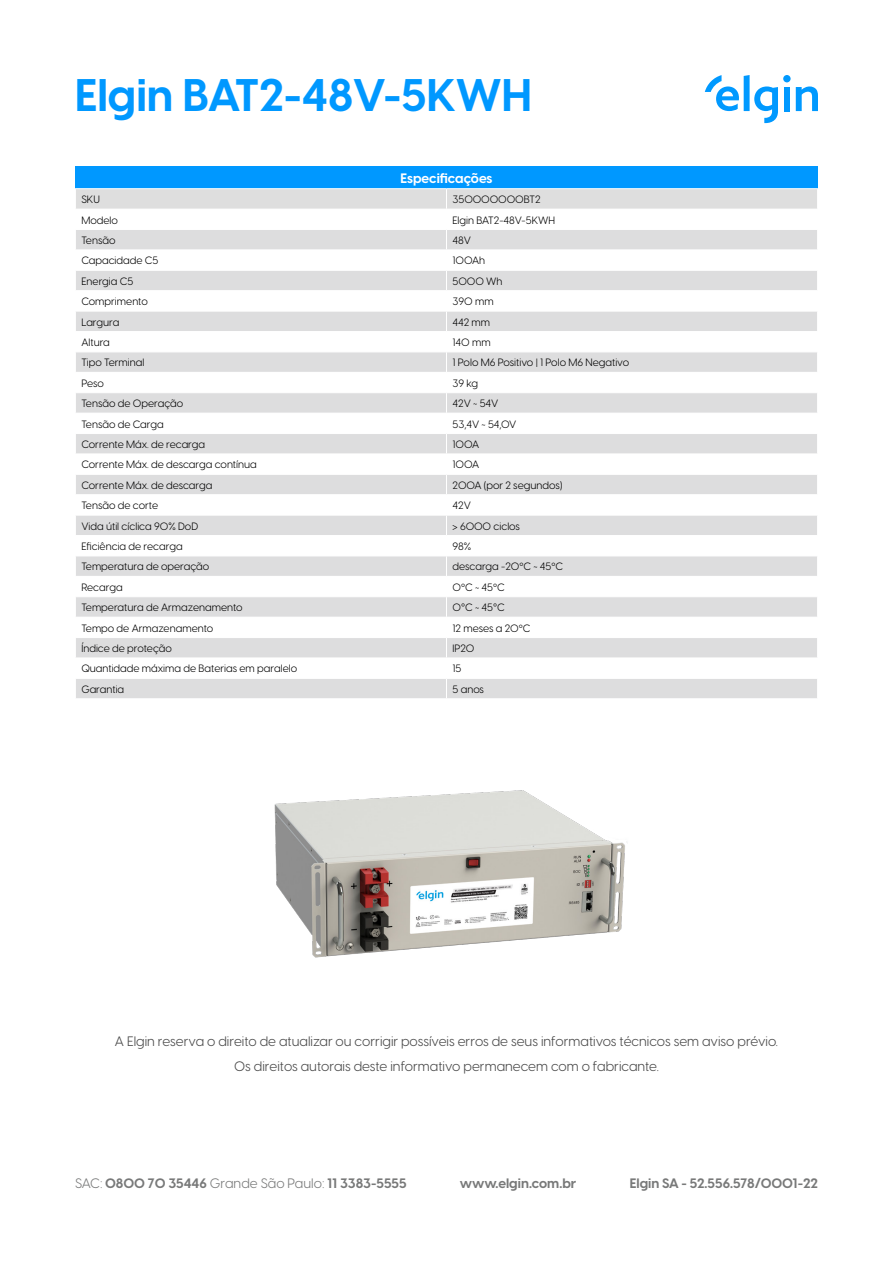
<style>
.page{position:relative;width:893px;height:1263px;background:#fff}
.page>*{position:absolute;margin:0;border:0;box-sizing:border-box;transform-origin:0 0}
.t1{font:700 45px "Visby CF";color:#0098ff}
.t2{font:13.5px/25.2px "Visby CF";color:#474747;text-align:center}
.t3{font:700 13.5px "Visby CF";color:#787979}
.t4{font:700 13.5px "Visby CF";color:#fff}
.t5{font:10.5px "Visby CF";color:#000}
.s1{font-weight:400}
</style>
<div class="page">
<div style="left:75px;top:166px;width:743px;height:23px;background:#0098ff"></div>
<hr style="left:75px;top:188px;width:371px;height:1px;background:#fff">
<hr style="left:446px;top:188px;width:372px;height:1px;background:#fff">
<svg style="left:76px;top:189px;width:741px;height:509px"></svg>
<hr style="left:446px;top:556px;width:372px;height:1px;background:#fff">
<div style="left:783px;top:75px;width:8px;height:7px;background:#09f;border-radius:50%"></div>
<div style="left:784px;top:87px;width:6px;height:24px;background:#09f"></div>
<svg style="left:796px;top:86px;width:22px;height:25px"></svg>
<svg style="left:705px;top:75px;width:73px;height:48px"></svg>
<img style="left:274px;top:790px;width:351px;height:168px">
<h1 class="t1" style="left:75px;top:66px;width:458px">Elgin BAT2-48V-5KWH</h1>
<p class="t4" style="left:400px;top:169px;width:94px">Especificações</p>
<p class="t5" style="left:81px;top:193px;width:20px">SKU</p>
<p class="t5" style="left:452px;top:193px;width:90px">350000000BT2</p>
<p class="t5" style="left:81px;top:213px;width:38px">Modelo</p>
<p class="t5" style="left:452px;top:213px;width:104px">Elgin BAT2-48V-5KWH</p>
<p class="t5" style="left:81px;top:234px;width:36px">Tensão</p>
<p class="t5" style="left:452px;top:234px;width:20px">48V</p>
<p class="t5" style="left:81px;top:254px;width:79px">Capacidade C5</p>
<p class="t5" style="left:452px;top:254px;width:34px">100Ah</p>
<p class="t5" style="left:81px;top:275px;width:53px">Energia C5</p>
<p class="t5" style="left:452px;top:275px;width:52px">5000 Wh</p>
<p class="t5" style="left:81px;top:295px;width:68px">Comprimento</p>
<p class="t5" style="left:452px;top:295px;width:43px">390 mm</p>
<p class="t5" style="left:81px;top:315px;width:40px">Largura</p>
<p class="t5" style="left:452px;top:315px;width:39px">442 mm</p>
<p class="t5" style="left:81px;top:336px;width:30px">Altura</p>
<p class="t5" style="left:452px;top:336px;width:40px">140 mm</p>
<p class="t5" style="left:81px;top:356px;width:65px">Tipo Terminal</p>
<p class="t5" style="left:452px;top:356px;width:178px">1 Polo M6 Positivo | 1 Polo M6 Negativo</p>
<p class="t5" style="left:81px;top:377px;width:24px">Peso</p>
<p class="t5" style="left:452px;top:377px;width:27px">39 kg</p>
<p class="t5" style="left:81px;top:397px;width:103px">Tensão de Operação</p>
<p class="t5" style="left:452px;top:397px;width:48px">42V ~ 54V</p>
<p class="t5" style="left:81px;top:417px;width:84px">Tensão de Carga</p>
<p class="t5" style="left:452px;top:417px;width:65px">53,4V ~ 54,0V</p>
<p class="t5" style="left:81px;top:438px;width:125px">Corrente Máx. de recarga</p>
<p class="t5" style="left:452px;top:438px;width:28px">100A</p>
<p class="t5" style="left:81px;top:458px;width:177px">Corrente Máx. de descarga contínua</p>
<p class="t5" style="left:452px;top:458px;width:28px">100A</p>
<p class="t5" style="left:81px;top:479px;width:133px">Corrente Máx. de descarga</p>
<p class="t5" style="left:452px;top:479px;width:111px">200A (por 2 segundos)</p>
<p class="t5" style="left:81px;top:499px;width:78px">Tensão de corte</p>
<p class="t5" style="left:452px;top:499px;width:20px">42V</p>
<p class="t5" style="left:81px;top:519px;width:118px">Vida útil cíclica 90% DoD</p>
<p class="t5" style="left:452px;top:519px;width:69px">&gt; 6000 ciclos</p>
<p class="t5" style="left:81px;top:540px;width:103px">Eficiência de recarga</p>
<p class="t5" style="left:452px;top:540px;width:20px">98%</p>
<p class="t5" style="left:81px;top:560px;width:129px">Temperatura de operação</p>
<p class="t5" style="left:452px;top:560px;width:112px">descarga -20ºC ~ 45ºC</p>
<p class="t5" style="left:81px;top:581px;width:43px">Recarga</p>
<p class="t5" style="left:452px;top:581px;width:54px">0ºC ~ 45ºC</p>
<p class="t5" style="left:81px;top:601px;width:163px">Temperatura de Armazenamento</p>
<p class="t5" style="left:452px;top:601px;width:54px">0°C ~ 45°C</p>
<p class="t5" style="left:81px;top:621px;width:133px">Tempo de Armazenamento</p>
<p class="t5" style="left:452px;top:621px;width:80px">12 meses a 20ºC</p>
<p class="t5" style="left:81px;top:642px;width:92px">Índice de proteção</p>
<p class="t5" style="left:452px;top:642px;width:24px">IP20</p>
<p class="t5" style="left:81px;top:662px;width:217px">Quantidade máxima de Baterias em paralelo</p>
<p class="t5" style="left:452px;top:662px;width:10px">15</p>
<p class="t5" style="left:81px;top:683px;width:44px">Garantia</p>
<p class="t5" style="left:452px;top:683px;width:33px">5 anos</p>
<p class="t2" style="left:115px;top:1028px;width:665px">A Elgin reserva o direito de atualizar ou corrigir possíveis erros de seus informativos técnicos sem aviso prévio.<br>Os direitos autorais deste informativo permanecem com o fabricante.</p>
<p class="t3" style="left:75px;top:1174px;width:333px"><span class="s1">SAC:</span> 0800 70 35446 <span class="s1">Grande São Paulo:</span> 11 3383-5555</p>
<p class="t3" style="left:460px;top:1174px;width:118px">www.elgin.com.br</p>
<p class="t3" style="left:630px;top:1174px;width:190px">Elgin SA - 52.556.578/0001-22</p>
</div>
